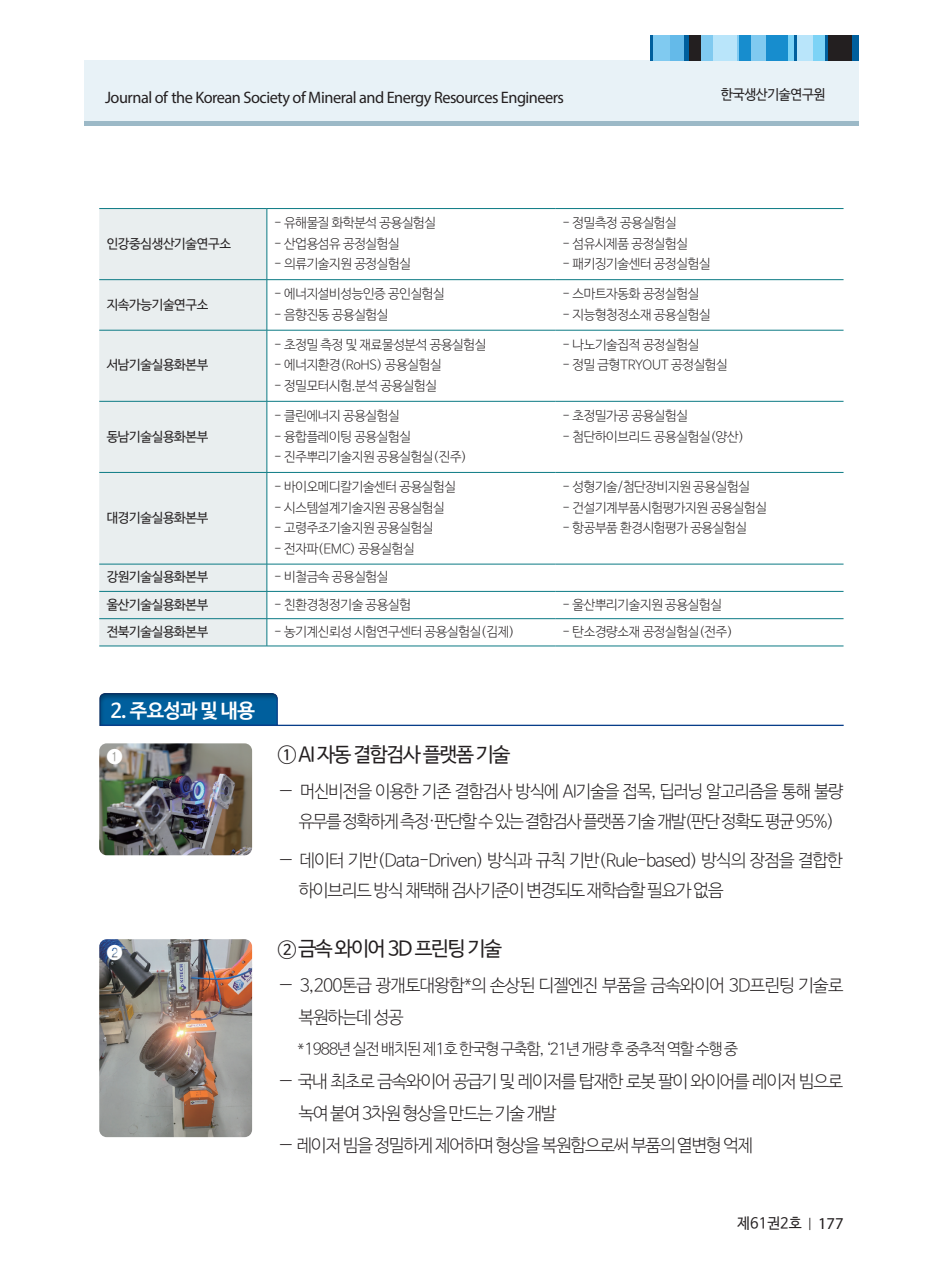
<style>
.page{position:relative;width:933px;height:1285px;background:#fff}
.page>*{position:absolute;margin:0;border:0;box-sizing:border-box;transform-origin:0 0}
.t1{font:20.12px "Nanum Barun Gothic OTF";letter-spacing:-.06em;color:#231f20}
.t2{font:19.6px "Nanum Barun Gothic OTF Bold";letter-spacing:-.035em;color:#fff}
.t3{font:17.85px "Nanum Barun Gothic OTF";color:#fff}
.t4{font:17.5px/30.1px "Nanum Barun Gothic OTF Light";letter-spacing:-.06em;color:#231f20;scale:1.6 1}
.t5{font:17.5px/31.8px "Nanum Barun Gothic OTF Light";letter-spacing:-.04em;color:#231f20;scale:1.6 1}
.t6{font:16.62px "Myriad Pro";letter-spacing:-.03em;color:#231f20}
.t7{font:15.75px "Nanum Barun Gothic OTF Light";letter-spacing:-.06em;color:#231f20}
.t8{font:14.88px "Nanum Barun Gothic OTF";color:#231f20}
.t9{font:14px "Nanum Barun Gothic OTF";letter-spacing:-.025em;color:#231f20;scale:.95 1}
.t10{font:13.12px "Nanum Barun Gothic OTF Light";letter-spacing:-.025em;color:#231f20}
.t11{font:13.12px "Nanum Barun Gothic OTF";letter-spacing:-.025em;color:#231f20}
.s1{font-size:21px}
.s2{font-family:"Myriad Pro";font-size:12.25px}
.s3{font-family:"Myriad Pro";font-size:16.62px}
</style>
<div class="page">
<div style="left:84px;top:61px;width:774px;height:62px;background:#e8f2f7"></div>
<div style="left:84px;top:121px;width:774px;height:5px;background:#9cb9c7"></div>
<div style="left:650px;top:35px;width:208px;height:26px;background:#005f9d"></div>
<div style="left:700px;top:35px;width:13px;height:26px;background:#80caf0"></div>
<svg style="left:683px;top:35px;width:1px;height:26px"></svg>
<div style="left:828px;top:35px;width:24px;height:26px;background:#231f20"></div>
<div style="left:689px;top:35px;width:12px;height:26px;background:#231f20"></div>
<div style="left:765px;top:35px;width:23px;height:26px;background:#178dce"></div>
<div style="left:737px;top:35px;width:15px;height:26px;background:#178dce"></div>
<div style="left:751px;top:35px;width:14px;height:26px;background:#80caf0"></div>
<div style="left:669px;top:35px;width:14px;height:26px;background:#64bae9"></div>
<div style="left:813px;top:35px;width:11px;height:26px;background:#7cd3f6"></div>
<div style="left:788px;top:35px;width:5px;height:26px;background:#7cd3f6"></div>
<div style="left:653px;top:35px;width:17px;height:26px;background:#80caf0"></div>
<hr style="left:736px;top:35px;width:2px;height:26px;background:#80caf0">
<div style="left:797px;top:35px;width:16px;height:26px;background:#b9e5fa"></div>
<div style="left:713px;top:35px;width:23px;height:26px;background:#b9e5fa"></div>
<div style="left:99px;top:209px;width:167px;height:437px;background:#e9eeef"></div>
<hr style="left:99px;top:208px;width:168px;height:1px;background:#0b7a84">
<hr style="left:267px;top:208px;width:288px;height:1px;background:#0b7a84">
<hr style="left:266px;top:209px;width:1px;height:70px;background:#0b7a84">
<hr style="left:555px;top:208px;width:288px;height:1px;background:#0b7a84">
<hr style="left:99px;top:279px;width:168px;height:1px;background:#0b7a84">
<hr style="left:267px;top:279px;width:288px;height:1px;background:#0b7a84">
<hr style="left:266px;top:280px;width:1px;height:50px;background:#0b7a84">
<hr style="left:555px;top:279px;width:288px;height:1px;background:#0b7a84">
<hr style="left:99px;top:330px;width:168px;height:1px;background:#0b7a84">
<hr style="left:267px;top:330px;width:288px;height:1px;background:#0b7a84">
<hr style="left:266px;top:330px;width:1px;height:71px;background:#0b7a84">
<hr style="left:555px;top:330px;width:288px;height:1px;background:#0b7a84">
<hr style="left:99px;top:401px;width:168px;height:1px;background:#0b7a84">
<hr style="left:267px;top:401px;width:288px;height:1px;background:#0b7a84">
<hr style="left:266px;top:401px;width:1px;height:71px;background:#0b7a84">
<hr style="left:555px;top:401px;width:288px;height:1px;background:#0b7a84">
<hr style="left:99px;top:472px;width:168px;height:1px;background:#0b7a84">
<hr style="left:267px;top:472px;width:288px;height:1px;background:#0b7a84">
<hr style="left:266px;top:473px;width:1px;height:91px;background:#0b7a84">
<hr style="left:555px;top:472px;width:288px;height:1px;background:#0b7a84">
<hr style="left:99px;top:564px;width:168px;height:1px;background:#0b7a84">
<hr style="left:267px;top:564px;width:288px;height:1px;background:#0b7a84">
<hr style="left:555px;top:564px;width:288px;height:1px;background:#0b7a84">
<hr style="left:99px;top:591px;width:168px;height:1px;background:#0b7a84">
<hr style="left:267px;top:591px;width:288px;height:1px;background:#0b7a84">
<hr style="left:555px;top:591px;width:288px;height:1px;background:#0b7a84">
<hr style="left:99px;top:618px;width:168px;height:1px;background:#0b7a84">
<hr style="left:267px;top:618px;width:288px;height:1px;background:#0b7a84">
<svg style="left:266px;top:564px;width:1px;height:82px"></svg>
<hr style="left:555px;top:618px;width:288px;height:1px;background:#0b7a84">
<hr style="left:99px;top:646px;width:168px;height:1px;background:#0b7a84">
<hr style="left:267px;top:646px;width:288px;height:1px;background:#0b7a84">
<hr style="left:555px;top:646px;width:288px;height:1px;background:#0b7a84">
<div style="left:98px;top:689px;width:182px;height:37px;background:#231f20;opacity:.35"></div>
<hr style="left:100px;top:725px;width:743px;height:1px;background:#083e89">
<img style="left:99px;top:743px;width:153px;height:112px">
<img style="left:99px;top:939px;width:153px;height:198px">
<p class="t6" style="left:105px;top:87px;width:460px">Journal of the Korean Society of Mineral and Energy Resources Engineers</p>
<p class="t9" style="left:721px;top:87px;width:111px">한국생산기술연구원</p>
<p class="t11" style="left:107px;top:237px;width:126px">인강중심생산기술연구소</p>
<p class="t11" style="left:107px;top:298px;width:103px">지속가능기술연구소</p>
<p class="t11" style="left:107px;top:358px;width:103px">서남기술실용화본부</p>
<p class="t11" style="left:107px;top:429px;width:103px">동남기술실용화본부</p>
<p class="t11" style="left:107px;top:511px;width:103px">대경기술실용화본부</p>
<p class="t10" style="left:274px;top:216px;width:163px">- 유해물질 화학분석 공용실험실</p>
<p class="t10" style="left:274px;top:237px;width:127px">- 산업용섬유 공정실험실</p>
<p class="t10" style="left:274px;top:257px;width:138px">- 의류기술지원 공정실험실</p>
<p class="t10" style="left:274px;top:287px;width:172px">- 에너지설비성능인증 공인실험실</p>
<p class="t10" style="left:274px;top:308px;width:116px">- 음향진동 공용실험실</p>
<p class="t10" style="left:274px;top:338px;width:214px">- 초정밀 측정 및 재료물성분석 공용실험실</p>
<p class="t10" style="left:274px;top:358px;width:169px">- 에너지환경(RoHS) 공용실험실</p>
<p class="t10" style="left:274px;top:379px;width:164px">- 정밀모터시험.분석 공용실험실</p>
<p class="t10" style="left:274px;top:409px;width:127px">- 클린에너지 공용실험실</p>
<p class="t10" style="left:274px;top:429px;width:138px">- 융합플레이팅 공용실험실</p>
<p class="t10" style="left:274px;top:450px;width:194px">- 진주뿌리기술지원 공용실험실(진주)</p>
<p class="t10" style="left:274px;top:480px;width:183px">- 바이오메디칼기술센터 공용실험실</p>
<p class="t10" style="left:274px;top:501px;width:172px">- 시스템설계기술지원 공용실험실</p>
<p class="t10" style="left:274px;top:521px;width:161px">- 고령주조기술지원 공용실험실</p>
<p class="t10" style="left:274px;top:542px;width:142px">- 전자파(EMC) 공용실험실</p>
<p class="t10" style="left:562px;top:216px;width:116px">- 정밀측정 공용실험실</p>
<p class="t10" style="left:562px;top:237px;width:127px">- 섬유시제품 공정실험실</p>
<p class="t10" style="left:562px;top:257px;width:149px">- 패키징기술센터 공정실험실</p>
<p class="t10" style="left:562px;top:287px;width:138px">- 스마트자동화 공정실험실</p>
<p class="t10" style="left:562px;top:308px;width:149px">- 지능형청정소재 공용실험실</p>
<p class="t10" style="left:562px;top:338px;width:138px">- 나노기술집적 공정실험실</p>
<p class="t10" style="left:562px;top:358px;width:167px">- 정밀 금형TRYOUT 공정실험실</p>
<p class="t10" style="left:562px;top:409px;width:127px">- 초정밀가공 공용실험실</p>
<p class="t10" style="left:562px;top:429px;width:183px">- 첨단하이브리드 공용실험실(양산)</p>
<p class="t10" style="left:562px;top:480px;width:189px">- 성형기술/첨단장비지원 공용실험실</p>
<p class="t10" style="left:562px;top:501px;width:206px">- 건설기계부품시험평가지원 공용실험실</p>
<p class="t10" style="left:562px;top:521px;width:186px">- 항공부품 환경시험평가 공용실험실</p>
<p class="t11" style="left:107px;top:570px;width:103px">강원기술실용화본부</p>
<p class="t10" style="left:274px;top:570px;width:116px">- 비철금속 공용실험실</p>
<p class="t11" style="left:107px;top:598px;width:103px">울산기술실용화본부</p>
<p class="t10" style="left:274px;top:598px;width:138px">- 친환경청정기술 공용실험</p>
<p class="t10" style="left:562px;top:598px;width:161px">- 울산뿌리기술지원 공용실험실</p>
<p class="t11" style="left:107px;top:625px;width:103px">전북기술실용화본부</p>
<p class="t10" style="left:274px;top:625px;width:242px">- 농기계신뢰성 시험연구센터 공용실험실(김제)</p>
<p class="t10" style="left:562px;top:625px;width:172px">- 탄소경량소재 공정실험실(전주)</p>
<h2 class="t2" style="left:110px;top:700px;width:146px">2. 주요성과 및 내용</h2>
<h3 class="t3" style="left:107px;top:747px;width:17px">❶</h3>
<h3 class="t3" style="left:107px;top:943px;width:17px">❷</h3>
<h1 class="t1" style="left:278px;top:744px;width:234px"><span class="s1">①</span> AI 자동 결함검사 플랫폼 기술</h1>
<h3 class="t4" style="left:299px;top:777px;width:342px;text-indent:-21px">- 머신비전을 이용한 기존 결함검사 방식에 AI기술을 접목, 딥러닝 알고리즘을 통해 불량 유무를 정확하게 측정·판단할 수 있는 결함검사 플랫폼 기술 개발(판단 정확도 평균 95%)</h3>
<h3 class="t4" style="left:299px;top:846px;width:342px;text-indent:-21px">- 데이터 기반(Data-Driven) 방식과 규칙 기반(Rule-based) 방식의 장점을 결합한 하이브리드 방식 채택해 검사기준이 변경되도 재학습할 필요가 없음</h3>
<h1 class="t1" style="left:278px;top:938px;width:226px"><span class="s1">②</span> 금속 와이어 3D 프린팅 기술</h1>
<h3 class="t5" style="left:299px;top:970px;width:342px;text-indent:-21px">- 3,200톤급 광개토대왕함*의 손상된 디젤엔진 부품을 금속와이어 3D프린팅 기술로 복원하는데 성공</h3>
<p class="t7" style="left:297px;top:1041px;width:442px">* 1988년 실전 배치된 제1호 한국형 구축함, ‘21년 개량 후 중추적 역할 수행 중</p>
<h3 class="t4" style="left:299px;top:1066px;width:342px;line-height:31.8px;text-indent:-21px">- 국내 최초로 금속와이어 공급기 및 레이저를 탑재한 로봇 팔이 와이어를 레이저 빔으로 녹여 붙여 3차원 형상을 만드는 기술 개발</h3>
<h3 class="t4" style="left:278px;top:1131px;width:299px">- 레이저 빔을 정밀하게 제어하며 형상을 복원함으로써 부품의 열변형 억제</h3>
<p class="t8" style="left:737px;top:1215px;width:108px">제61권2호 <span class="s2">|</span> <span class="s3">177</span></p>
</div>
